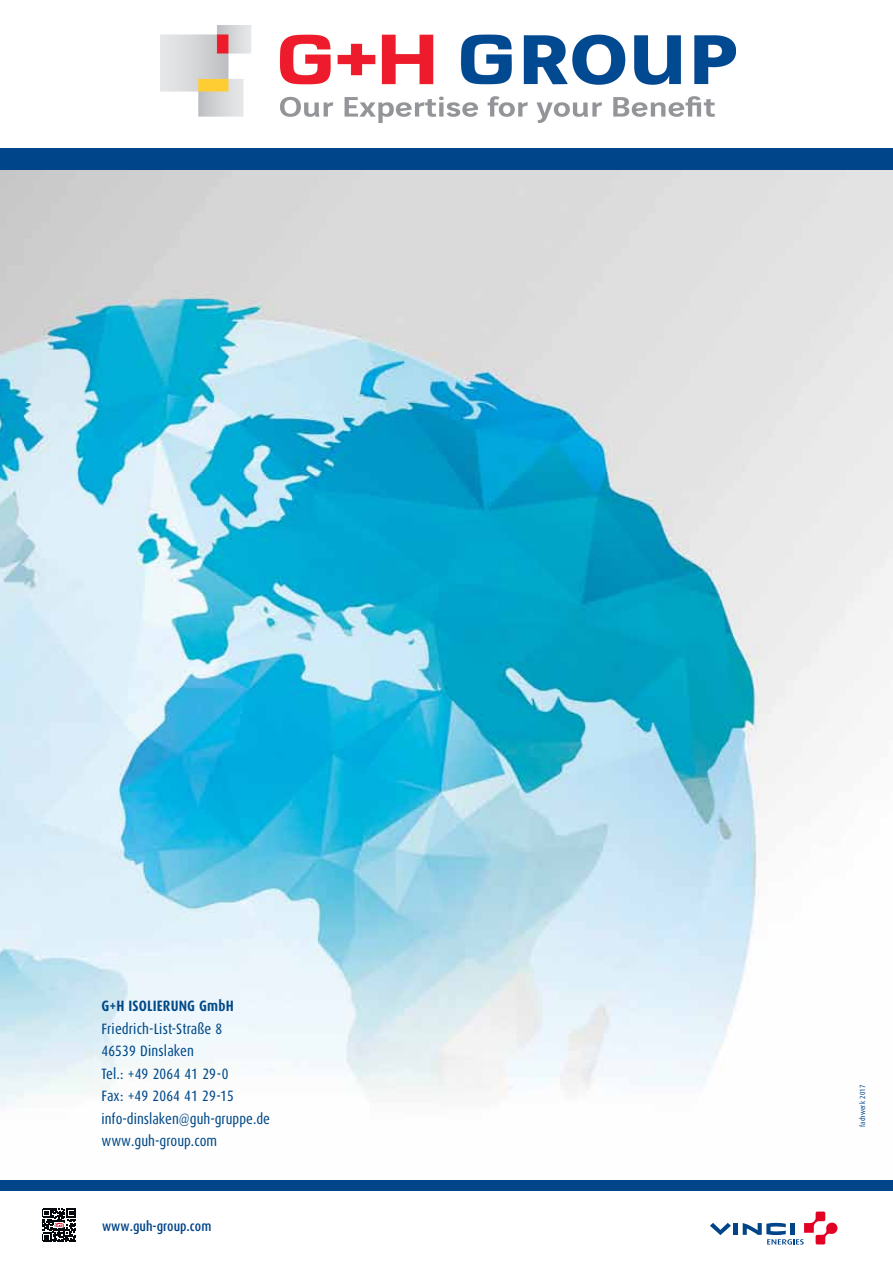
<style>
.page{position:relative;width:893px;height:1263px;background:#fff}
.page>*{position:absolute;margin:0;border:0;box-sizing:border-box;transform-origin:0 0}
.t1{font:15px/22.5px "Dax Condensed";letter-spacing:.01em;color:#004988}
.t2{font:700 15px "Dax Condensed";letter-spacing:.01em;color:#004988}
.t3{font:500 13.8px "Dax Condensed";color:#004489}
.t4{font:7.5px "Dax Condensed";letter-spacing:.02em;color:#004489}
</style>
<div class="page">
<img style="left:0;top:170px;width:893px;height:935px">
<div style="left:0;top:1180px;width:893px;height:11px;background:#004489"></div>
<div style="left:0;top:149px;width:893px;height:21px;background:#004489"></div>
<hr style="left:734px;top:1223px;width:4px;height:12px;background:#004489">
<svg style="left:710px;top:1223px;width:21px;height:12px"></svg>
<svg style="left:743px;top:1211px;width:94px;height:33px"></svg>
<svg style="left:43px;top:1208px;width:33px;height:34px"></svg>
<img style="left:160px;top:26px;width:575px;height:97px">
<p class="t2" style="left:102px;top:997px;width:134px">G+H ISOLIERUNG GmbH</p>
<p class="t1" style="left:102px;top:1017px;width:170px">Friedrich-List-Straße 8<br>46539 Dinslaken<br>Tel.: +49 2064 41 29-0<br>Fax: +49 2064 41 29-15 info-dinslaken@guh-gruppe.de www.guh-group.com</p>
<p class="t3" style="left:102px;top:1219px;width:111px">www.guh-group.com</p>
<p class="t4" style="left:858px;top:1127px;width:43px;rotate:-90deg">fachwerk 2017</p>
</div>
